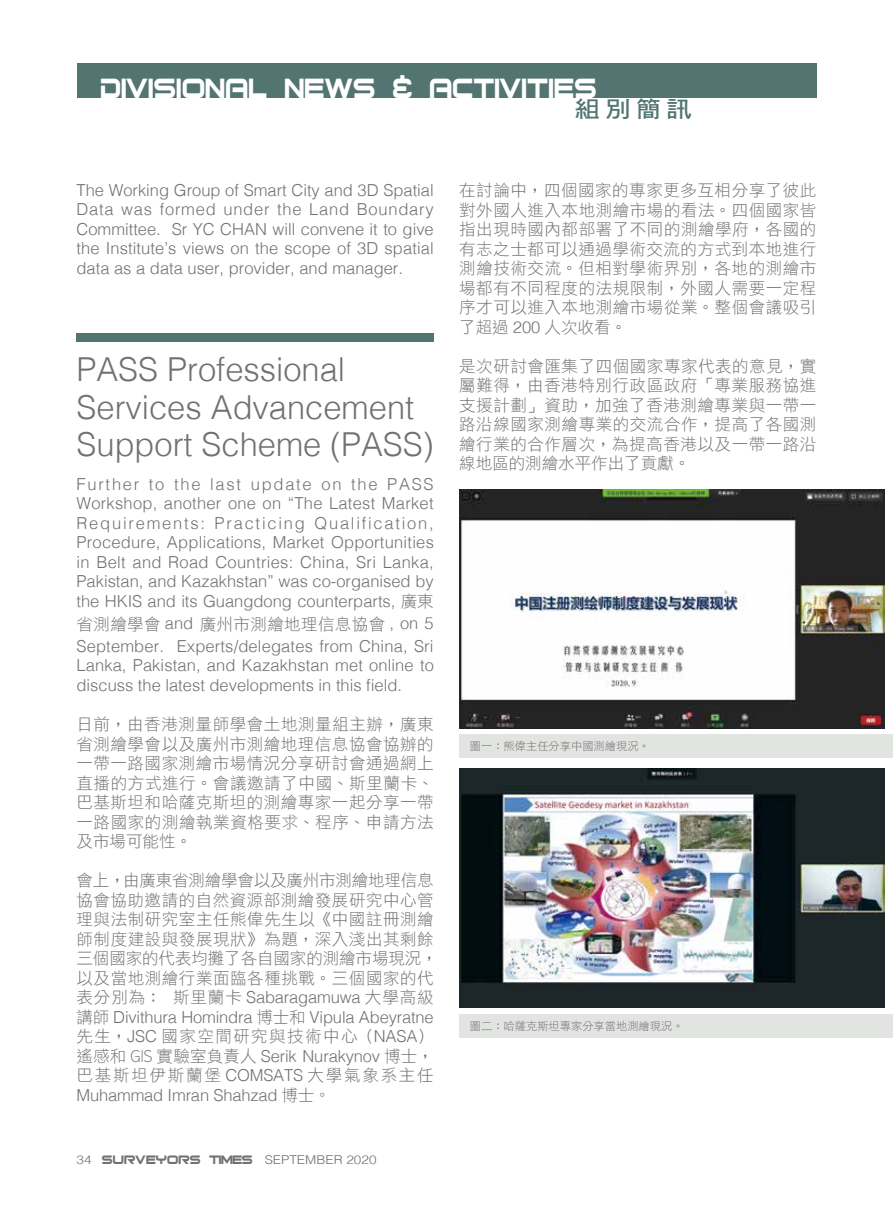
<style>
.page{position:relative;width:893px;height:1217px;background:#fff}
.page>*{position:absolute;margin:0;border:0;box-sizing:border-box;transform-origin:0 0}
.t1{font:37.5px "Bitsumishi";color:#fff;scale:.9 1}
.t2{font:300 33px/37.5px "Helvetica";color:#727171}
.t3{font:22.95px "DF Hei Bd HK BF";color:#527571;scale:1.11 1}
.t4{font:16.5px/19.5px "DF Li Hei Lt HK BF";letter-spacing:.035em;color:#727171;text-align:justify}
.t5{font:300 16.5px/19.5px "Helvetica";color:#727171;text-align:justify}
.t6{font:300 12.15px "Helvetica";color:#727171;scale:1.11 1}
.t7{font:11.25px "DF Li Hei Lt HK BF";color:#727171}
.s1{font-family:"DF Li Hei Lt HK BF";font-weight:400}
.s2{font-family:"Helvetica";font-weight:300}
.s3{font-family:"Adobe Ming Std"}
.s4{font-family:"Bitsumishi";font-weight:400;font-size:16.5px}
</style>
<div class="page">
<div style="left:77px;top:64px;width:739px;height:34px;background:#527571"></div>
<div style="left:77px;top:333px;width:357px;height:8px;background:#527571"></div>
<div style="left:459px;top:734px;width:434px;height:23px;background:#e2e4e2"></div>
<div style="left:459px;top:1013px;width:434px;height:24px;background:#e2e4e2"></div>
<img style="left:459px;top:489px;width:425px;height:239px">
<img style="left:459px;top:768px;width:425px;height:239px">
<h1 class="t1" style="left:101px;top:73px;width:553px">DIVISIONAL NEWS &amp; ACTIVITIES</h1>
<h3 class="t3" style="left:575px;top:97px;width:107px">組別簡訊</h3>
<p class="t5" style="left:77px;top:179px;width:359px">The Working Group of Smart City and 3D Spatial Data was formed under the Land Boundary Committee. Sr YC CHAN will convene it to give the Institute’s views on the scope of 3D spatial data as a data user, provider, and manager.</p>
<h2 class="t2" style="left:77px;top:348px;width:359px">PASS Professional<br>Services Advancement<br>Support Scheme (PASS)</h2>
<p class="t5" style="left:77px;top:473px;width:359px">Further to the last update on the PASS Workshop, another one on “The Latest Market Requirements: Practicing Qualification, Procedure, Applications, Market Opportunities in Belt and Road Countries: China, Sri Lanka, Pakistan, and Kazakhstan” was co-organised by the HKIS and its Guangdong counterparts, <span class="s1">廣東</span></p>
<p class="t4" style="left:77px;top:614px;width:359px">省測繪學會 <span class="s2">and</span> 廣州市測繪地理信息協會 <span class="s2">, on 5</span></p>
<p class="t5" style="left:77px;top:635px;width:359px">September. Experts/delegates from China, Sri Lanka, Pakistan, and Kazakhstan met online to discuss the latest developments in this field.</p>
<p class="t4" style="left:77px;top:715px;width:359px">日前，由香港測量師學會土地測量組主辦，廣東省測繪學會以及廣州市測繪地理信息協會協辦的一帶一路國家測繪市場情況分享研討會通過網上直播的方式進行。會議邀請了中國、斯里蘭卡、巴基斯坦和哈薩克斯坦的測繪專家一起分享一帶一路國家的測繪執業資格要求、程序、申請方法及市場可能性。</p>
<p class="t4" style="left:77px;top:871px;width:363px;text-align:left">會上，由廣東省測繪學會以及廣州市測繪地理信息協會協助邀請的自然資源部測繪發展研究中心管理與法制研究室主任熊偉先生以《中國註冊測繪師制度建設與發展現狀》為題，深入淺出其剩餘三個國家的代表均攤了各自國家的測繪市場現況，以及當地測繪行業面臨各種挑戰。三個國家的代表分別為： 斯里蘭卡 <span class="s2">Sabaragamuwa</span> 大學高級</p>
<p class="t5" style="left:77px;top:1005px;width:359px"><span class="s1">講師</span> Divithura Homindra <span class="s1">博士和</span> Vipula Abeyratne</p>
<p class="t4" style="left:77px;top:1027px;width:359px">先生，<span class="s2">JSC</span> 國家空間研究與技術中心（<span class="s2">NASA</span>）遙感和 GIS 實驗室負責人 <span class="s2">Serik Nurakynov</span> 博士，巴基斯坦伊斯蘭堡 <span class="s2">COMSATS</span> 大學氣象系主任</p>
<p class="t5" style="left:77px;top:1083px;width:256px">Muhammad Imran Shahzad <span class="s1">博士</span><span class="s3">。</span></p>
<p class="t6" style="left:77px;top:1149px;width:272px">34 <span class="s4">SURVEYORS TIMES</span> SEPTEMBER 2020</p>
<p class="t4" style="left:459px;top:181px;width:359px">在討論中，四個國家的專家更多互相分享了彼此對外國人進入本地測繪市場的看法。四個國家皆指出現時國內都部署了不同的測繪學府，各國的有志之士都可以通過學術交流的方式到本地進行測繪技術交流。但相對學術界別，各地的測繪市場都有不同程度的法規限制，外國人需要一定程序才可以進入本地測繪市場從業。整個會議吸引了超過 <span class="s2">200</span> 人次收看。</p>
<p class="t4" style="left:459px;top:357px;width:359px">是次研討會匯集了四個國家專家代表的意見，實屬難得，由香港特別行政區政府「專業服務協進支援計劃」資助，加強了香港測繪專業與一帶一路沿線國家測繪專業的交流合作，提高了各國測繪行業的合作層次，為提高香港以及一帶一路沿線地區的測繪水平作出了貢獻。</p>
<p class="t7" style="left:470px;top:740px;width:181px">圖一：熊偉主任分享中國測繪現況。</p>
<p class="t7" style="left:470px;top:1019px;width:215px">圖二：哈薩克斯坦專家分享當地測繪現況。</p>
</div>
